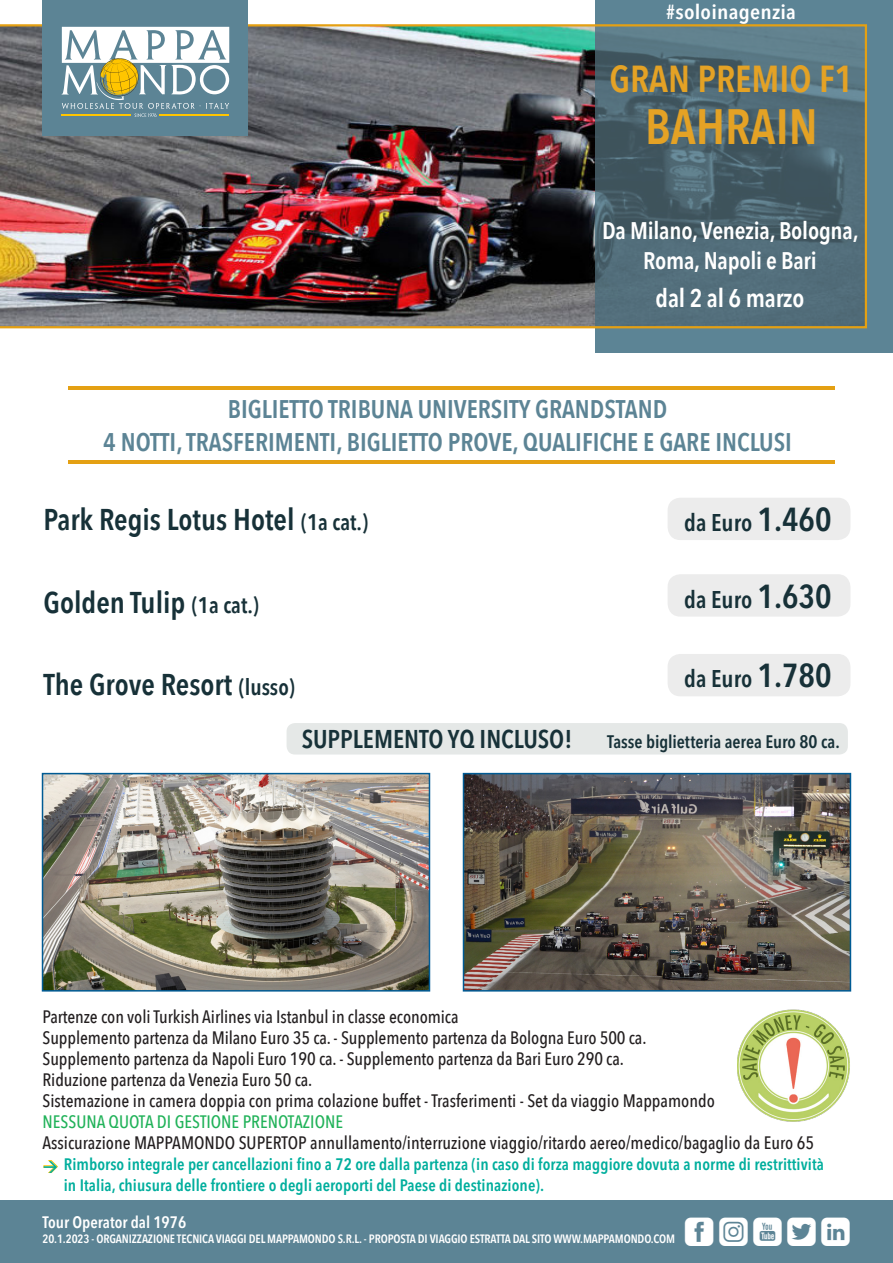
<style>
.page{position:relative;width:893px;height:1263px;background:#fff}
.page>*{position:absolute;margin:0;border:0;box-sizing:border-box;transform-origin:0 0}
.t1{font:600 49.5px "Avenir Next Condensed";color:#e4a225}
.t2{font:600 37.5px "Avenir Next Condensed";color:#e4a225}
.t3{font:36px "Mappamondoutil";letter-spacing:.125em;color:#fff}
.t4{font:600 30px "Avenir Next Condensed";color:#173138}
.t5{font:600 25.5px "Avenir Next Condensed";color:#5c8495}
.t6{font:600 condensed 25.5px "Avenir Next LT Pro";color:#173138}
.t7{font:600 25.5px "Avenir Next Condensed";letter-spacing:-.01em;color:#fff}
.t8{font:600 24px/30px "Avenir Next Condensed";letter-spacing:-.01em;color:#fff;text-align:center}
.t9{font:600 condensed 24px "Avenir Next LT Pro";color:#173138}
.t10{font:600 condensed 20.25px "Avenir Next LT Pro";letter-spacing:.01em;color:#fff;scale:1.11 1}
.t11{font:500 18px/21px "Avenir Next Condensed";letter-spacing:-.005em;color:#231f20}
.t12{font:600 condensed 18px "Avenir Next LT Pro";letter-spacing:-.005em;color:#173138}
.t13{font:600 condensed 16.5px/21px "Avenir Next LT Pro";letter-spacing:.005em;color:#00ae9d}
.t14{font:600 condensed 16.5px "Avenir Next LT Pro";color:#fff}
.t15{font:600 condensed 12px "Avenir Next LT Pro";letter-spacing:-.01em;color:#fff}
.s1{font-size:22.5px}
.s2{font-size:33px}
.s3{color:#21b259}
</style>
<div class="page">
<div style="left:0;top:1200px;width:893px;height:63px;background:#5c8495"></div>
<div style="left:595px;top:0;width:298px;height:353px;background:#5c8495"></div>
<img style="left:0;top:24px;width:867px;height:304px">
<div style="left:42px;top:0;width:206px;height:136px;background:#5c8495"></div>
<svg style="left:62px;top:27px;width:167px;height:90px"></svg>
<hr style="left:68px;top:386px;width:767px;height:3px;background:#e4a013">
<hr style="left:68px;top:460px;width:767px;height:3px;background:#e4a013">
<div style="left:668px;top:654px;width:182px;height:42px;background:#ececec;border-radius:13px"></div>
<div style="left:668px;top:574px;width:182px;height:43px;background:#ececec;border-radius:13px"></div>
<div style="left:668px;top:498px;width:182px;height:42px;background:#ececec;border-radius:13px"></div>
<div style="left:287px;top:723px;width:561px;height:31px;background:#e5e8e7;border-radius:9px"></div>
<img style="left:737px;top:1009px;width:113px;height:113px">
<img style="left:45px;top:776px;width:382px;height:212px">
<div style="left:42px;top:773px;width:388px;height:218px;border:2px solid #005b94"></div>
<img style="left:466px;top:776px;width:382px;height:212px">
<div style="left:463px;top:773px;width:388px;height:218px;border:2px solid #005b94"></div>
<svg style="left:43px;top:1160px;width:15px;height:13px"></svg>
<p class="t10" style="left:666px;top:0;width:118px">#soloinagenzia</p>
<p class="t2" style="left:609px;top:46px;width:245px">GRAN PREMIO F1</p>
<p class="t1" style="left:645px;top:84px;width:174px">BAHRAIN</p>
<p class="t8" style="left:602px;top:215px;width:258px">Da Milano, Venezia, Bologna,<br>Roma, Napoli e Bari</p>
<p class="t7" style="left:656px;top:276px;width:150px">dal 2 al 6 marzo</p>
<p class="t5" style="left:228px;top:387px;width:441px">BIGLIETTO TRIBUNA UNIVERSITY GRANDSTAND</p>
<p class="t5" style="left:103px;top:420px;width:690px">4 NOTTI, TRASFERIMENTI, BIGLIETTO PROVE, QUALIFICHE E GARE INCLUSI</p>
<p class="t4" style="left:44px;top:494px;width:326px">Park Regis Lotus Hotel <span class="s1">(1a cat.)</span></p>
<p class="t4" style="left:44px;top:576px;width:217px">Golden Tulip <span class="s1">(1a cat.)</span></p>
<p class="t4" style="left:44px;top:659px;width:253px">The Grove Resort <span class="s1">(lusso)</span></p>
<p class="t9" style="left:684px;top:508px;width:149px">da Euro <span class="s2">1.460</span></p>
<p class="t9" style="left:684px;top:585px;width:149px">da Euro <span class="s2">1.630</span></p>
<p class="t9" style="left:684px;top:664px;width:149px">da Euro <span class="s2">1.780</span></p>
<p class="t6" style="left:302px;top:723px;width:272px">SUPPLEMENTO YQ INCLUSO!</p>
<p class="t12" style="left:607px;top:731px;width:234px">Tasse biglietteria aerea Euro 80 ca.</p>
<p class="t11" style="left:43px;top:1006px;width:417px">Partenze con voli Turkish Airlines via Istanbul in classe economica</p>
<p class="t11" style="left:43px;top:1027px;width:605px">Supplemento partenza da Milano Euro 35 ca. - Supplemento partenza da Bologna Euro 500 ca.</p>
<p class="t11" style="left:43px;top:1048px;width:583px">Supplemento partenza da Napoli Euro 190 ca. - Supplemento partenza da Bari Euro 290 ca.</p>
<p class="t11" style="left:43px;top:1069px;width:271px">Riduzione partenza da Venezia Euro 50 ca.</p>
<p class="t11" style="left:43px;top:1090px;width:674px">Sistemazione in camera doppia con prima colazione buffet - Trasferimenti - Set da viaggio Mappamondo</p>
<p class="t11" style="left:43px;top:1111px;width:773px"><span class="s3">NESSUNA QUOTA DI GESTIONE PRENOTAZIONE<br></span>Assicurazione MAPPAMONDO SUPERTOP annullamento/interruzione viaggio/ritardo aereo/medico/bagaglio da Euro 65</p>
<p class="t13" style="left:64px;top:1154px;width:762px">Rimborso integrale per cancellazioni fino a 72 ore dalla partenza (in caso di forza maggiore dovuta a norme di restrittività in Italia, chiusura delle frontiere o degli aeroporti del Paese di destinazione).</p>
<p class="t14" style="left:43px;top:1212px;width:145px">Tour Operator dal 1976</p>
<p class="t15" style="left:43px;top:1231px;width:634px">20.1.2023 - ORGANIZZAZIONE TECNICA VIAGGI DEL MAPPAMONDO S.R.L. - PROPOSTA DI VIAGGIO ESTRATTA DAL SITO WWW.MAPPAMONDO.COM</p>
<p class="t3" style="left:685px;top:1212px;width:167px">fiytl</p>
</div>
